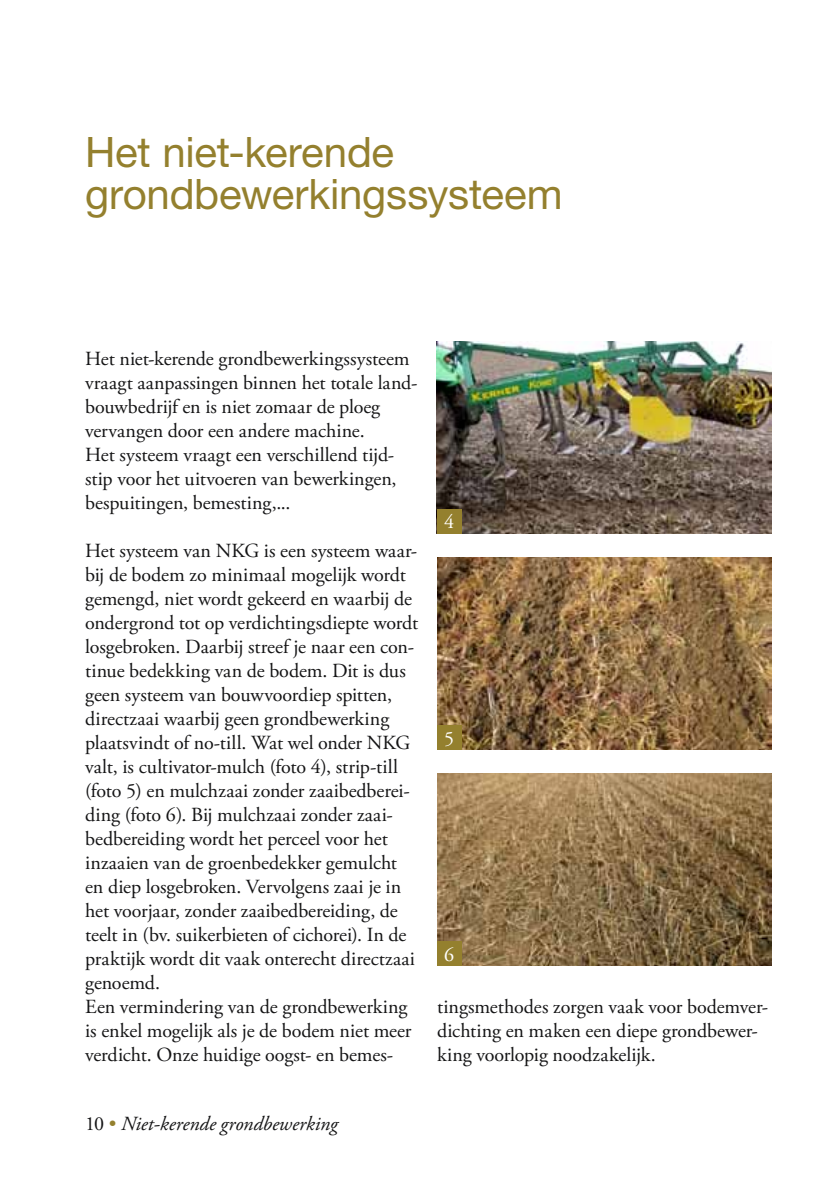
<style>
.page{position:relative;width:840px;height:1191px;background:#fff}
.page>*{position:absolute;margin:0;border:0;box-sizing:border-box;transform-origin:0 0}
.t1{font:42px/42px "Helvetica Neue LT Std";letter-spacing:-.005em;color:#94802e}
.t2{font:20px/24px "Adobe Garamond Pro";color:#141415}
.t3{font:italic 20px "Adobe Garamond Pro";color:#141415}
.t4{font:20px "Adobe Garamond Pro";color:#fff}
.s1{font-style:normal}
.s2{font-style:normal;color:#94802e}
</style>
<div class="page">
<img style="left:437px;top:341px;width:334px;height:192px">
<img style="left:437px;top:557px;width:334px;height:192px">
<img style="left:437px;top:773px;width:334px;height:192px">
<div style="left:437px;top:509px;width:24px;height:24px;background:#94802e"></div>
<div style="left:437px;top:725px;width:24px;height:24px;background:#94802e"></div>
<div style="left:437px;top:941px;width:24px;height:24px;background:#94802e"></div>
<h1 class="t1" style="left:85px;top:131px;width:478px">Het niet-kerende grondbewerkingssysteem</h1>
<p class="t2" style="left:85px;top:347px;width:334px">Het niet-kerende grondbewerkingssysteem vraagt aanpassingen binnen het totale land&shy;bouwbedrijf en is niet zomaar de ploeg vervangen door een andere machine.<br>Het systeem vraagt een verschillend tijd&shy;stip voor het uitvoeren van bewerkingen, bespuitingen, bemesting,...</p>
<p class="t2" style="left:85px;top:539px;width:334px">Het systeem van NKG is een systeem waar&shy;bij de bodem zo minimaal mogelijk wordt gemengd, niet wordt gekeerd en waarbij de ondergrond tot op verdichtingsdiepte wordt losgebroken. Daarbij streef je naar een con&shy;tinue bedekking van de bodem. Dit is dus geen systeem van bouwvoordiep spitten, directzaai waarbij geen grondbewerking plaatsvindt of no-till. Wat wel onder NKG valt, is cultivator-mulch (foto 4), strip-till (foto 5) en mulchzaai zonder zaaibedberei&shy;ding (foto 6). Bij mulchzaai zonder zaai&shy;bedbereiding wordt het perceel voor het inzaaien van de groenbedekker gemulcht en diep losgebroken. Vervolgens zaai je in het voorjaar, zonder zaaibedbereiding, de teelt in (bv. suikerbieten of cichorei). In de praktijk wordt dit vaak onterecht directzaai genoemd.<br>Een vermindering van de grondbewerking is enkel mogelijk als je de bodem niet meer verdicht. Onze huidige oogst- en bemes-</p>
<p class="t4" style="left:444px;top:510px;width:11px">4</p>
<p class="t4" style="left:444px;top:726px;width:11px">5</p>
<p class="t4" style="left:444px;top:942px;width:11px">6</p>
<p class="t2" style="left:437px;top:995px;width:332px">tingsmethodes zorgen vaak voor bodemver&shy;dichting en maken een diepe grondbewer&shy;king voorlopig noodzakelijk.</p>
<p class="t3" style="left:85px;top:1111px;width:254px"><span class="s1">10</span> <span class="s2">•</span> Niet-kerende grondbewerking</p>
</div>
